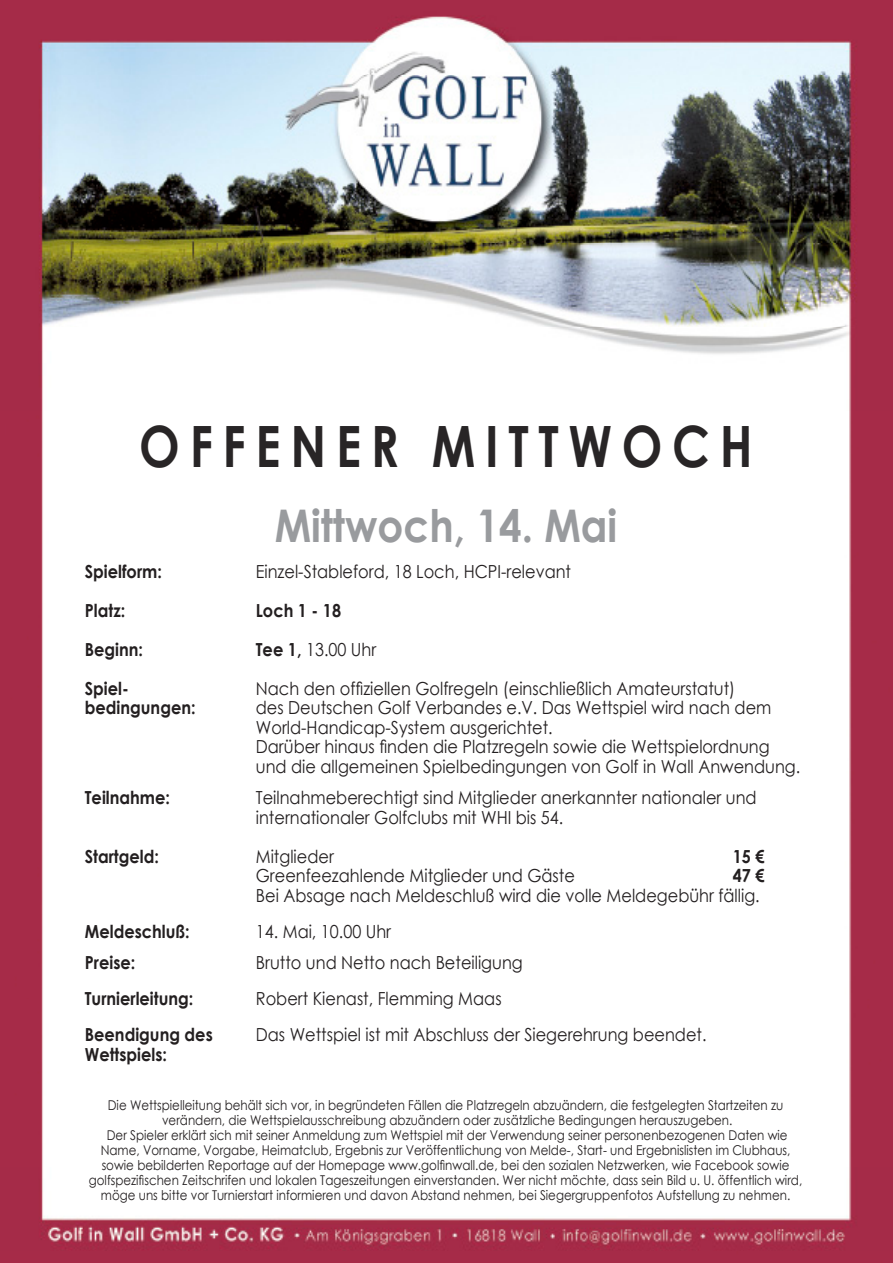
<style>
.page{position:relative;width:893px;height:1263px;background:#fff}
.page>*{position:absolute;margin:0;border:0;box-sizing:border-box;transform-origin:0 0}
.t1{font:700 57px "Century Gothic";letter-spacing:.2em;color:#282526;scale:.85 1}
.t2{font:700 45px "Century Gothic";color:#999b9e;scale:.9 1}
.t3{font:18px "Century Gothic";color:#231f20;scale:.9 1}
.t4{font:700 18px "Century Gothic";color:#231f20;scale:.9 1}
.t5{font:13.5px/15px "Century Gothic";color:#231f20;text-align:center;scale:.88 1}
.s1{font-weight:700}
</style>
<div class="page">
<img style="left:0;top:0;width:893px;height:1263px">
<p class="t1" style="left:139px;top:403px;width:723px">OFFENER MITTWOCH</p>
<p class="t2" style="left:275px;top:491px;width:382px">Mittwoch, 14. Mai</p>
<p class="t4" style="left:85px;top:557px;width:87px">Spielform:</p>
<p class="t3" style="left:256px;top:559px;width:352px">Einzel-Stableford, 18 Loch, HCPI-relevant</p>
<p class="t4" style="left:85px;top:596px;width:46px">Platz:</p>
<p class="t4" style="left:256px;top:596px;width:96px">Loch 1 - 18</p>
<p class="t4" style="left:85px;top:635px;width:66px">Beginn:</p>
<p class="t3" style="left:256px;top:637px;width:135px"><span class="s1">Tee 1,</span> 13.00 Uhr</p>
<p class="t4" style="left:85px;top:674px;width:50px">Spiel-</p>
<p class="t3" style="left:256px;top:676px;width:534px">Nach den offiziellen Golfregeln (einschließlich Amateurstatut)</p>
<p class="t4" style="left:85px;top:694px;width:125px">bedingungen:</p>
<p class="t3" style="left:256px;top:695px;width:574px">des Deutschen Golf Verbandes e.V. Das Wettspiel wird nach dem</p>
<p class="t3" style="left:256px;top:715px;width:331px">World-Handicap-System ausgerichtet.</p>
<p class="t3" style="left:256px;top:734px;width:572px">Darüber hinaus finden die Platzregeln sowie die Wettspielordnung</p>
<p class="t3" style="left:256px;top:754px;width:606px">und die allgemeinen Spielbedingungen von Golf in Wall Anwendung.</p>
<p class="t4" style="left:85px;top:784px;width:96px">Teilnahme:</p>
<p class="t3" style="left:256px;top:785px;width:558px">Teilnahmeberechtigt sind Mitglieder anerkannter nationaler und</p>
<p class="t3" style="left:256px;top:805px;width:343px">internationaler Golfclubs mit WHI bis 54.</p>
<p class="t4" style="left:85px;top:842px;width:84px">Startgeld:</p>
<p class="t3" style="left:256px;top:844px;width:88px">Mitglieder</p>
<p class="t4" style="left:733px;top:842px;width:37px">15 €</p>
<p class="t3" style="left:256px;top:863px;width:356px">Greenfeezahlende Mitglieder und Gäste</p>
<p class="t4" style="left:733px;top:862px;width:37px">47 €</p>
<p class="t3" style="left:256px;top:883px;width:561px">Bei Absage nach Meldeschluß wird die volle Meldegebühr fällig.</p>
<p class="t4" style="left:85px;top:917px;width:118px">Meldeschluß:</p>
<p class="t3" style="left:256px;top:919px;width:152px">14. Mai, 10.00 Uhr</p>
<p class="t4" style="left:85px;top:949px;width:58px">Preise:</p>
<p class="t3" style="left:256px;top:950px;width:298px">Brutto und Netto nach Beteiligung</p>
<p class="t4" style="left:85px;top:985px;width:122px">Turnierleitung:</p>
<p class="t3" style="left:256px;top:986px;width:275px">Robert Kienast, Flemming Maas</p>
<p class="t4" style="left:85px;top:1021px;width:144px">Beendigung des</p>
<p class="t3" style="left:256px;top:1022px;width:502px">Das Wettspiel ist mit Abschluss der Siegerehrung beendet.</p>
<p class="t4" style="left:85px;top:1040px;width:93px">Wettspiels:</p>
<p class="t5" style="left:108px;top:1098px;width:769px">Die Wettspielleitung behält sich vor, in begründeten Fällen die Platzregeln abzuändern, die festgelegten Startzeiten zu</p>
<p class="t5" style="left:162px;top:1113px;width:650px">verändern, die Wettspielausschreibung abzuändern oder zusätzliche Bedingungen herauszugeben.</p>
<p class="t5" style="left:89px;top:1128px;width:812px">Der Spieler erklärt sich mit seiner Anmeldung zum Wettspiel mit der Verwendung seiner personenbezogenen Daten wie Name, Vorname, Vorgabe, Heimatclub, Ergebnis zur Veröffentlichung von Melde-, Start- und Ergebnislisten im Clubhaus, sowie bebilderten Reportage auf der Homepage www.golfinwall.de, bei den sozialen Netzwerken, wie Facebook sowie golfspezifischen Zeitschrifen und lokalen Tageszeitungen einverstanden. Wer nicht möchte, dass sein Bild u. U. öffentlich wird, möge uns bitte vor Turnierstart informieren und davon Abstand nehmen, bei Siegergruppenfotos Aufstellung zu nehmen.</p>
</div>
